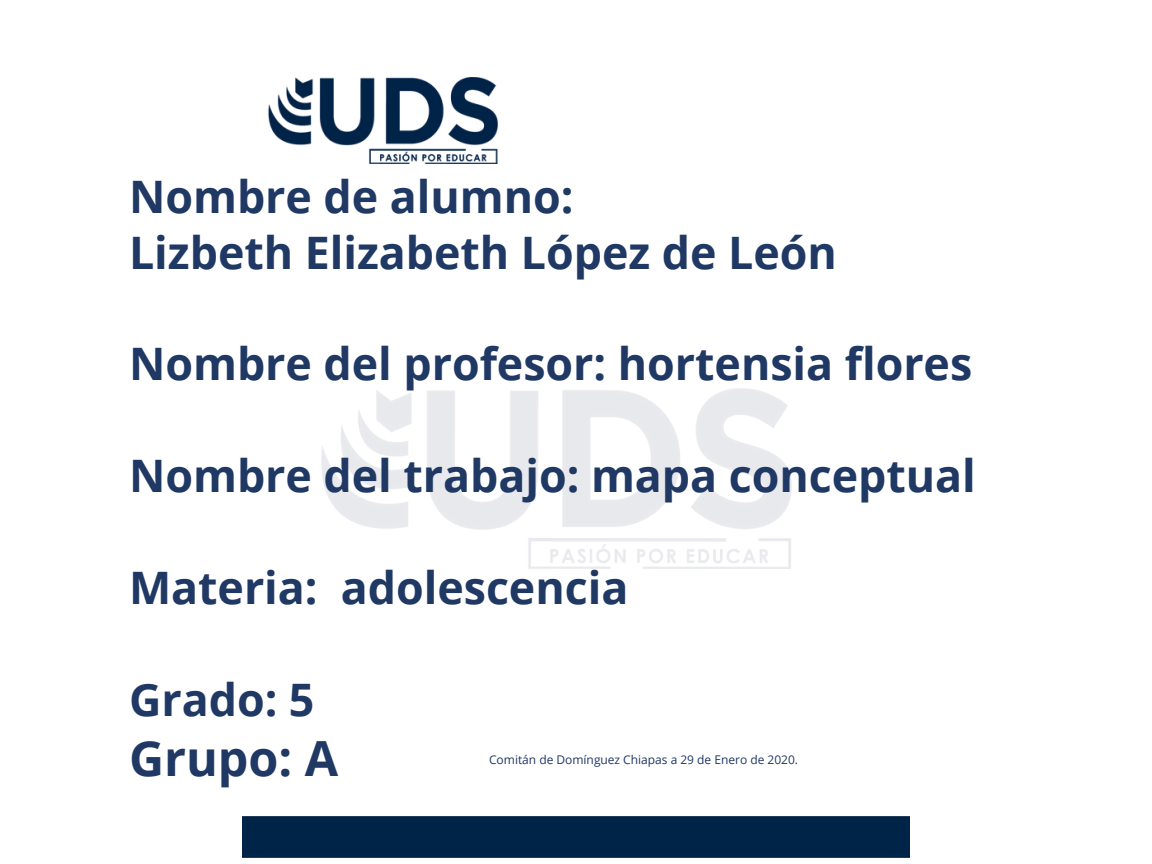
<style>
.page{position:relative;width:1152px;height:864px;background:#fff}
.page>*{position:absolute;margin:0;border:0;box-sizing:border-box;transform-origin:0 0}
.t1{font:700 48.45px "Open Sans";color:#1f3864}
.t2{font:700 44.7px/55.9px "Open Sans";color:#1f3864}
.t3{font:12px "Open Sans";color:#1f3864}
</style>
<div class="page">
<img style="left:321px;top:389px;width:471px;height:180px">
<div style="left:242px;top:817px;width:667px;height:40px;background:#002348"></div>
<img style="left:268px;top:77px;width:229px;height:87px">
<p class="t2" style="left:129px;top:167px;width:709px">Nombre de alumno:<br>Lizbeth Elizabeth López de León</p>
<h1 class="t2" style="left:129px;top:335px;width:845px">Nombre del profesor: hortensia flores</h1>
<h1 class="t2" style="left:129px;top:447px;width:848px">Nombre del trabajo: mapa conceptual</h1>
<h1 class="t2" style="left:129px;top:559px;width:501px">Materia: adolescencia</h1>
<h1 class="t2" style="left:129px;top:671px;width:187px">Grado: 5</h1>
<h1 class="t1" style="left:129px;top:725px;width:211px">Grupo: A</h1>
<p class="t3" style="left:489px;top:751px;width:310px">Comitán de Domínguez Chiapas a 29 de Enero de 2020.</p>
</div>
